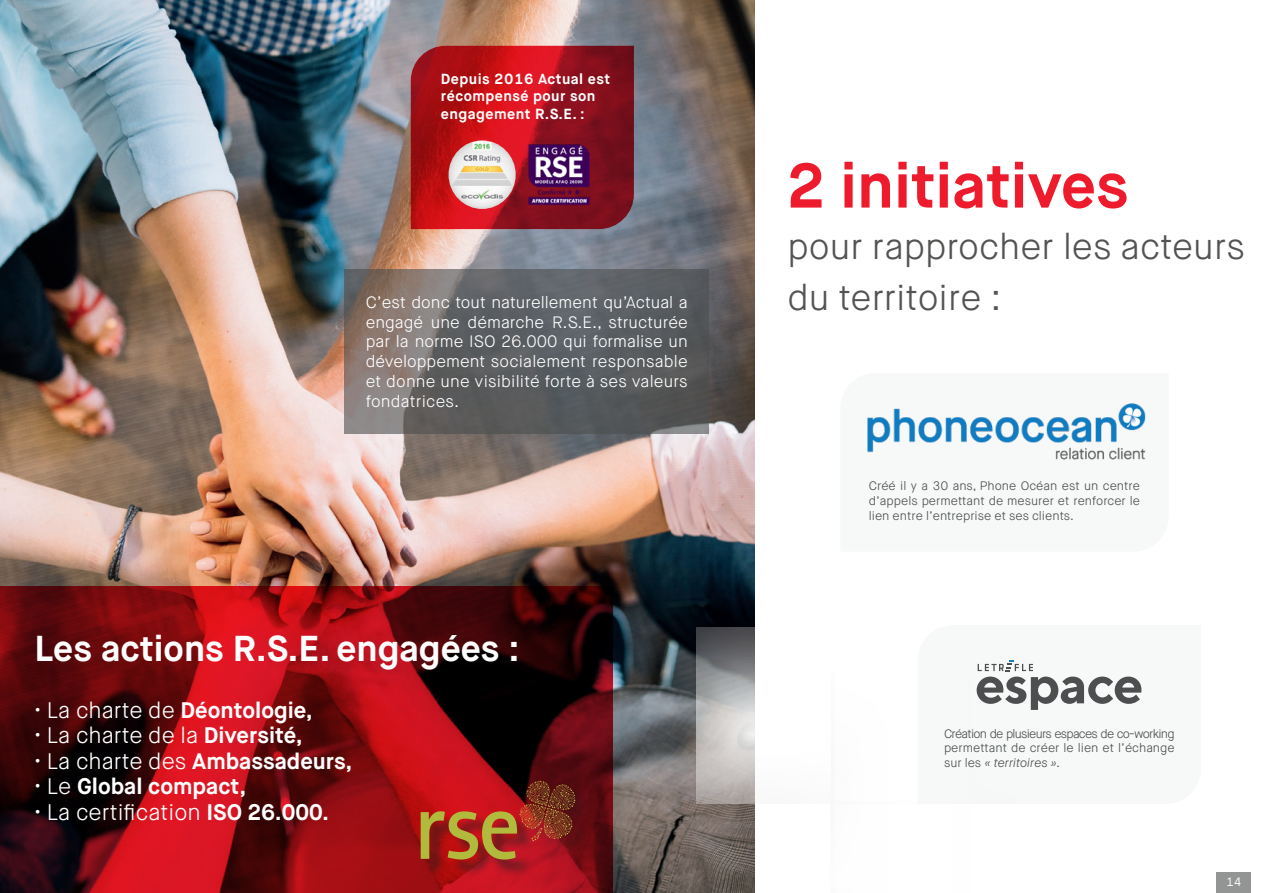
<style>
.page{position:relative;width:1263px;height:893px;background:#fff}
.page>*{position:absolute;margin:0;border:0;box-sizing:border-box;transform-origin:0 0}
.t1{font:700 62.7px "Maison Neue";color:#ee1b2d}
.t2{font:300 36px/51.3px "Maison Neue";color:#545352}
.t3{font:700 36px "Maison Neue";color:#fff}
.t4{font:700 22.5px "Maison Neue";color:#fff}
.t5{font:300 22.5px "Maison Neue";color:#fff}
.t6{font:300 16.5px/19.8px "Maison Neue";letter-spacing:.01em;color:#fff;text-align:justify}
.t7{font:700 14.55px/17.5px "Maison Neue";letter-spacing:.03em;color:#fff}
.t8{font:300 12.3px/14.7px "Maison Neue";color:#4b4e4e}
.t9{font:300 12.3px "Maison Neue";letter-spacing:-.06em;color:#4b4e4e}
.t10{font:12px "Maison Neue";color:#fff}
.s1{font-weight:300}
.s2{font-weight:700}
.s3{font-style:italic}
</style>
<div class="page">
<div style="left:1217px;top:872px;width:34px;height:21px;background:#939494"></div>
<img style="left:0;top:0;width:754px;height:893px">
<svg style="left:411px;top:46px;width:223px;height:183px;background:#a4121c"></svg>
<img style="left:696px;top:627px;width:59px;height:177px">
<svg style="left:344px;top:269px;width:365px;height:165px;background:#656465"></svg>
<svg style="left:0;top:586px;width:612px;height:307px;background:#720a10"></svg>
<div style="left:423px;top:783px;width:169px;height:94px;background:#231f20;opacity:.54"></div>
<svg style="left:421px;top:781px;width:154px;height:78px;background:#a43721"></svg>
<svg style="left:978px;top:661px;width:55px;height:10px"></svg>
<svg style="left:977px;top:677px;width:164px;height:33px"></svg>
<img style="left:449px;top:140px;width:67px;height:69px">
<img style="left:522px;top:139px;width:75px;height:71px">
<img style="left:867px;top:403px;width:279px;height:57px">
<p class="t7" style="left:441px;top:70px;width:171px">Depuis 2016 Actual est récompensé pour son</p>
<p class="t7" style="left:441px;top:105px;width:145px">engagement R.S.E. :</p>
<p class="t6" style="left:366px;top:292px;width:324px">C’est donc tout naturellement qu’Actual a engagé une démarche R.S.E., structurée par la norme ISO 26.000 qui formalise un développement socialement responsable et donne une visibilité forte à ses valeurs fondatrices.</p>
<p class="t3" style="left:35px;top:625px;width:486px">Les actions R.S.E. engagées :</p>
<p class="t4" style="left:35px;top:696px;width:280px"><span class="s1">• La charte de</span> Déontologie,</p>
<p class="t5" style="left:35px;top:721px;width:270px">• La charte de la <span class="s2">Diversité,</span></p>
<p class="t4" style="left:35px;top:747px;width:319px"><span class="s1">• La charte des</span> Ambassadeurs,</p>
<p class="t4" style="left:35px;top:772px;width:213px"><span class="s1">• Le</span> Global compact,</p>
<p class="t5" style="left:35px;top:798px;width:296px">• La certification <span class="s2">ISO 26.000.</span></p>
<p class="t1" style="left:787px;top:146px;width:342px">2 initiatives</p>
<p class="t2" style="left:787px;top:221px;width:459px">pour rapprocher les acteurs du territoire :</p>
<p class="t8" style="left:869px;top:479px;width:273px;text-align:justify">Créé il y a 30 ans, Phone Océan est un centre d’appels permettant de mesurer et renforcer le lien entre l’entreprise et ses clients.</p>
<p class="t9" style="left:944px;top:725px;width:232px">Création de plusieurs espaces de co-working</p>
<p class="t8" style="left:944px;top:741px;width:232px">permettant de créer le lien et l’échange sur les <span class="s3">« territoires ».</span></p>
<p class="t10" style="left:1226px;top:874px;width:17px">14</p>
</div>
